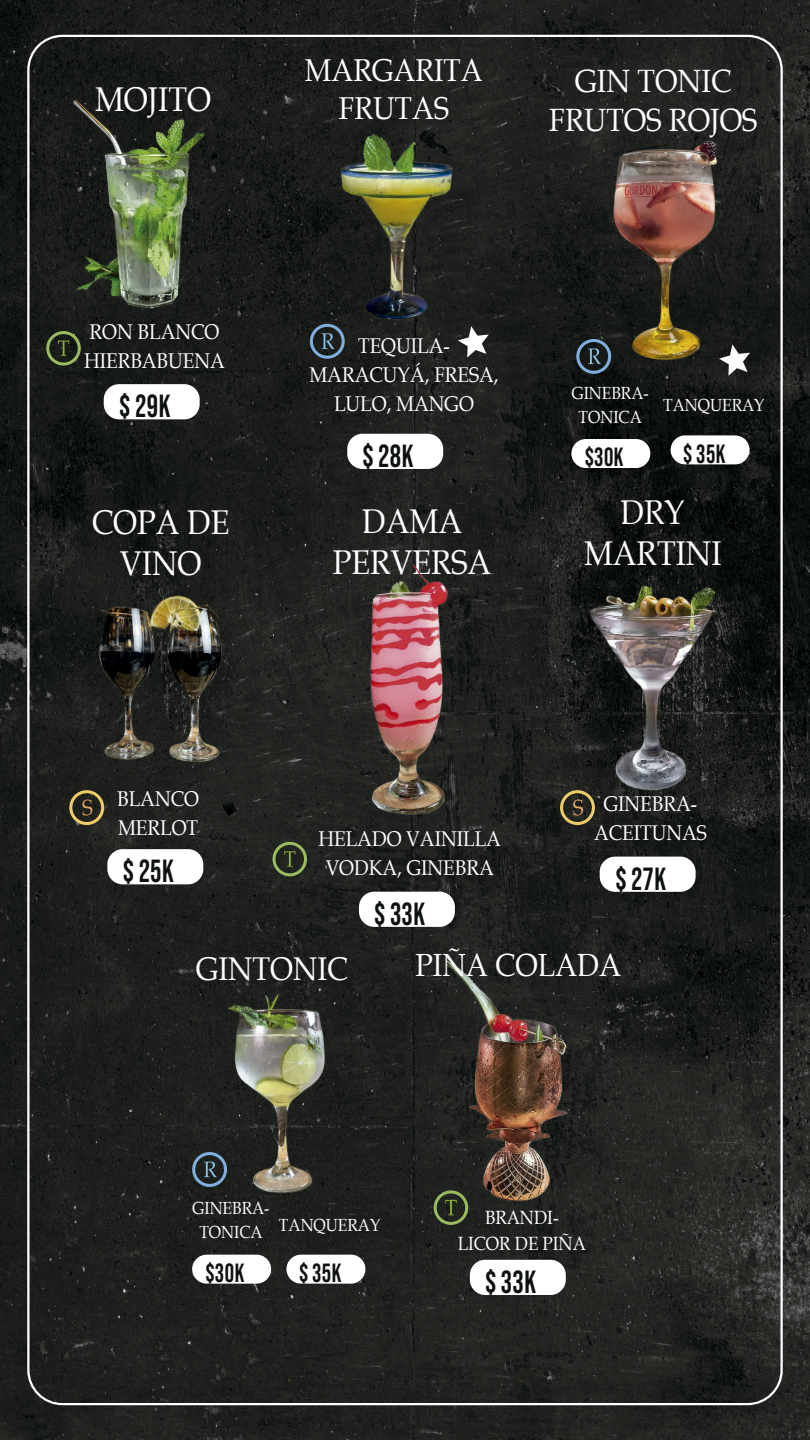
<style>
.page{position:relative;width:810px;height:1440px;background:#fff}
.page>*{position:absolute;margin:0;border:0;box-sizing:border-box;transform-origin:0 0}
.t1{font:34.35px/41.2px "Book Antiqua";color:#fff;text-align:center;scale:.89 1}
.t2{font:32.85px "Book Antiqua";color:#fff;scale:.89 1}
.t3{font:32.25px/38.7px "Book Antiqua";color:#fff;text-align:center;scale:.89 1}
.t4{font:32.03px "Bebas Neue";letter-spacing:.015em;color:#0d110f;scale:.89 1}
.t5{font:32.03px "Book Antiqua";color:#fff;scale:.89 1}
.t6{font:31.65px/38px "Book Antiqua";color:#fff;text-align:center;scale:.89 1}
.t7{font:26.33px "Bebas Neue";letter-spacing:.02em;color:#0d110f;scale:.89 1}
.t8{font:21.3px/28.9px "Book Antiqua";color:#fff;text-align:center;scale:.89 1}
.t9{font:19.12px/26px "Book Antiqua";color:#fff;text-align:center;scale:.89 1}
.t10{font:17.55px/23.8px "Book Antiqua";color:#fff;text-align:center;scale:.89 1}
</style>
<div class="page">
<img style="left:0;top:0;width:810px;height:1440px">
<div style="left:107px;top:849px;width:96px;height:35px;background:#fff;border-radius:15px"></div>
<div style="left:359px;top:892px;width:96px;height:35px;background:#fff;border-radius:15px"></div>
<div style="left:600px;top:857px;width:96px;height:35px;background:#fff;border-radius:15px"></div>
<div style="left:347px;top:434px;width:96px;height:35px;background:#fff;border-radius:15px"></div>
<div style="left:104px;top:384px;width:96px;height:35px;background:#fff;border-radius:15px"></div>
<svg style="left:458px;top:326px;width:31px;height:32px"></svg>
<svg style="left:719px;top:372px;width:31px;height:4px"></svg>
<svg style="left:576px;top:339px;width:35px;height:35px"></svg>
<div style="left:192px;top:1255px;width:79px;height:29px;background:#fff;border-radius:14px"></div>
<div style="left:286px;top:1255px;width:79px;height:29px;background:#fff;border-radius:14px"></div>
<svg style="left:192px;top:1152px;width:35px;height:35px"></svg>
<svg style="left:310px;top:324px;width:35px;height:35px"></svg>
<svg style="left:69px;top:790px;width:35px;height:35px"></svg>
<svg style="left:560px;top:790px;width:35px;height:35px"></svg>
<svg style="left:46px;top:331px;width:35px;height:35px"></svg>
<svg style="left:273px;top:842px;width:34px;height:34px"></svg>
<div style="left:470px;top:1260px;width:96px;height:35px;background:#fff;border-radius:15px"></div>
<svg style="left:434px;top:1205px;width:34px;height:20px"></svg>
<img style="left:336px;top:129px;width:127px;height:198px">
<img style="left:86px;top:592px;width:143px;height:182px">
<img style="left:586px;top:120px;width:169px;height:252px">
<img style="left:69px;top:93px;width:146px;height:222px">
<img style="left:585px;top:582px;width:140px;height:216px">
<img style="left:227px;top:984px;width:117px;height:215px">
<img style="left:434px;top:948px;width:157px;height:257px">
<img style="left:282px;top:519px;width:246px;height:309px">
<div style="left:571px;top:439px;width:79px;height:29px;background:#fff;border-radius:14px"></div>
<div style="left:671px;top:435px;width:79px;height:29px;background:#fff;border-radius:14px"></div>
<h1 class="t1" style="left:95px;top:77px;width:132px">MOJITO</h1>
<p class="t8" style="left:84px;top:317px;width:160px;text-align:left">RON BLANCO<br>HIERBABUENA</p>
<h3 class="t4" style="left:119px;top:388px;width:59px">$ 29k</h3>
<h1 class="t1" style="left:92px;top:501px;width:156px">COPA DE<br>VINO</h1>
<h3 class="t6" style="left:305px;top:51px;width:201px">MARGARITA<br>FRUTAS</h3>
<h3 class="t3" style="left:549px;top:61px;width:235px">GIN TONIC<br>FRUTOS ROJOS</h3>
<p class="t8" style="left:309px;top:331px;width:214px">TEQUILA-<br>MARACUYÁ, FRESA,<br>LULO, MANGO</p>
<h3 class="t4" style="left:362px;top:438px;width:59px">$ 28k</h3>
<h1 class="t1" style="left:333px;top:500px;width:179px">DAMA<br>PERVERSA</h1>
<p class="t10" style="left:572px;top:381px;width:88px">GINEBRA-<br>TONICA</p>
<p class="t7" style="left:585px;top:442px;width:45px">$30k</p>
<p class="t10" style="left:663px;top:393px;width:115px">TANQUERAY</p>
<p class="t7" style="left:683px;top:439px;width:49px">$ 35k</p>
<h1 class="t1" style="left:584px;top:491px;width:156px">DRY<br>MARTINI</h1>
<p class="t8" style="left:117px;top:784px;width:93px;text-align:left">BLANCO<br>MERLOT</p>
<h3 class="t4" style="left:123px;top:853px;width:59px">$ 25k</h3>
<p class="t8" style="left:318px;top:824px;width:207px">HELADO VAINILLA<br>VODKA, GINEBRA</p>
<h3 class="t4" style="left:374px;top:896px;width:59px">$ 33k</h3>
<p class="t8" style="left:594px;top:789px;width:128px">GINEBRA-<br>ACEITUNAS</p>
<h3 class="t4" style="left:615px;top:861px;width:59px">$ 27k</h3>
<h2 class="t2" style="left:196px;top:946px;width:172px">GINTONIC</h2>
<h3 class="t5" style="left:416px;top:943px;width:233px">PIÑA COLADA</h3>
<p class="t10" style="left:193px;top:1196px;width:88px">GINEBRA-<br>TONICA</p>
<p class="t7" style="left:206px;top:1258px;width:45px">$30k</p>
<p class="t10" style="left:279px;top:1212px;width:115px">TANQUERAY</p>
<p class="t7" style="left:299px;top:1258px;width:49px">$ 35k</p>
<p class="t9" style="left:458px;top:1204px;width:146px">BRANDI-<br>LICOR DE PIÑA</p>
<h3 class="t4" style="left:485px;top:1264px;width:59px">$ 33k</h3>
</div>
